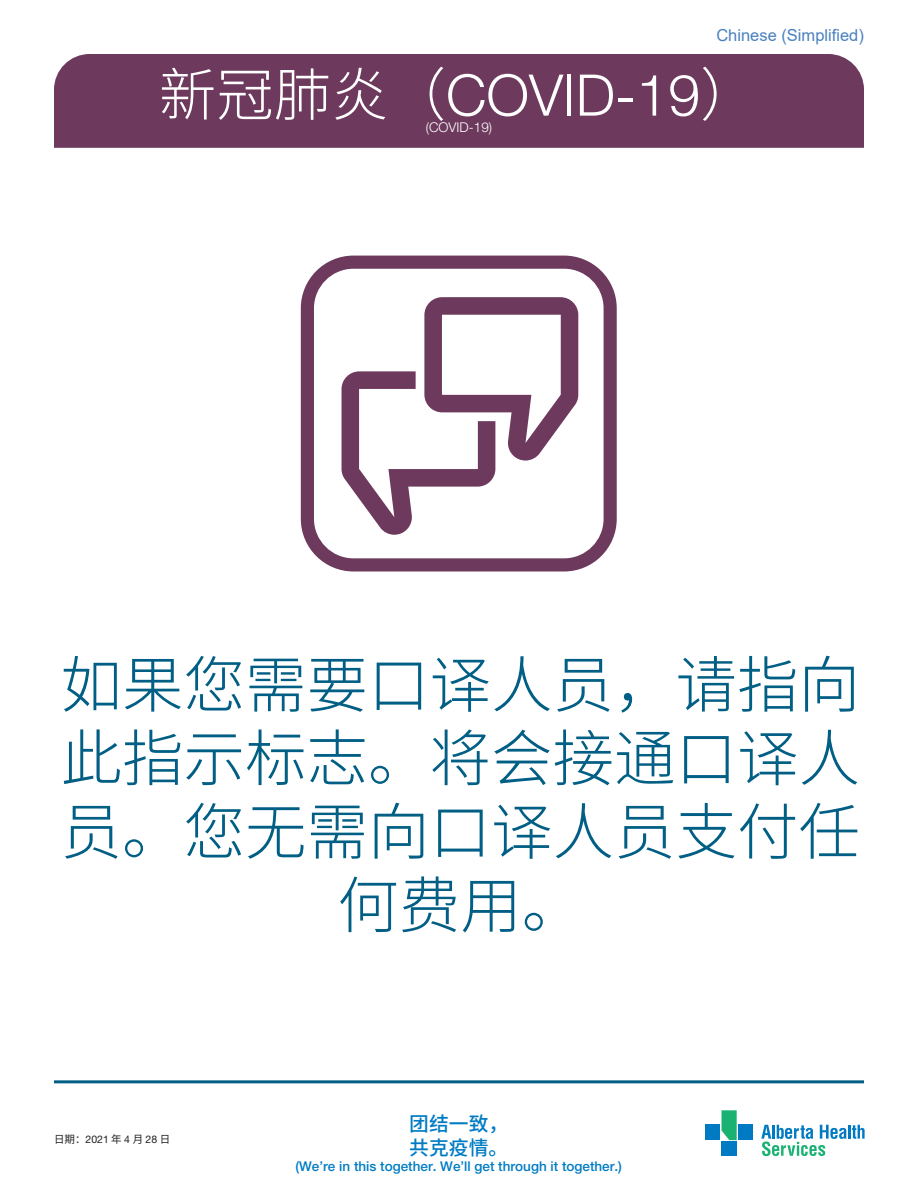
<style>
.page{position:relative;width:918px;height:1188px;background:#fff}
.page>*{position:absolute;margin:0;border:0;box-sizing:border-box;transform-origin:0 0}
.t1{font:300 61.5px/73.5px "Noto Sans SC";color:#015e84;text-align:center}
.t2{font:300 57.45px "Helvetica Neue LT Std";color:#fff}
.t3{font:500 19.8px/23.7px "Noto Sans SC";color:#007bc3}
.t4{font:16.5px "Arial";color:#4a81bf}
.t5{font:500 13.5px "Helvetica Neue LT Std";color:#007bc3}
.t6{font:300 13.5px "Helvetica Neue LT Std";color:#fff}
.t7{font:10.5px "Helvetica Neue LT Std";color:#231f20}
.s1{font-family:"Noto Sans SC"}
</style>
<div class="page">
<hr style="left:54px;top:1080px;width:810px;height:3px;background:#015e84">
<svg style="left:761px;top:1125px;width:104px;height:31px"></svg>
<div style="left:706px;top:1125px;width:14px;height:15px;background:#007ac2"></div>
<div style="left:738px;top:1125px;width:15px;height:15px;background:#007ac2"></div>
<div style="left:721px;top:1142px;width:16px;height:14px;background:#007ac2"></div>
<svg style="left:721px;top:1110px;width:16px;height:30px"></svg>
<div style="left:54px;top:54px;width:810px;height:94px;background:#6d3a5d"></div>
<svg style="left:301px;top:256px;width:316px;height:316px"></svg>
<svg style="left:342px;top:297px;width:236px;height:238px"></svg>
<p class="t4" style="left:716px;top:24px;width:149px">Chinese (Simplified)</p>
<h2 class="t2" style="left:159px;top:60px;width:600px"><span class="s1">新冠肺炎（</span>COVID-19<span class="s1">）</span></h2>
<p class="t6" style="left:426px;top:119px;width:68px">(COVID-19)</p>
<h1 class="t1" style="left:61px;top:649px;width:801px">如果您需要口译人员，请指向此指示标志。将会接通口译人员。您无需向口译人员支付任何费用。</h1>
<p class="t7" style="left:54px;top:1133px;width:118px"><span class="s1">日期：</span>2021 <span class="s1">年</span> 4 <span class="s1">月</span> 28 <span class="s1">日</span></p>
<h3 class="t3" style="left:409px;top:1113px;width:100px">团结一致，共克疫情。</h3>
<p class="t5" style="left:295px;top:1159px;width:328px">(We’re in this together. We’ll get through it together.)</p>
</div>
